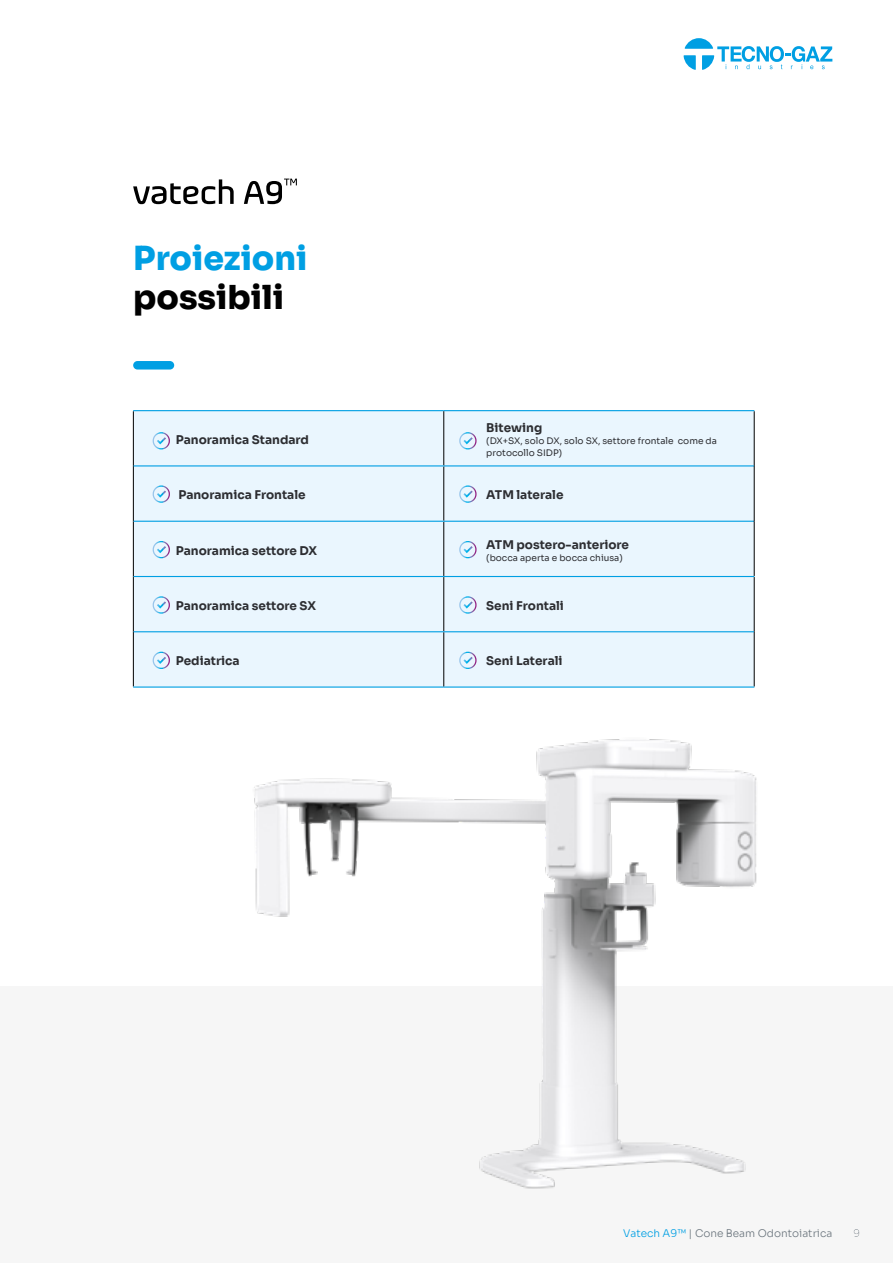
<style>
.page{position:relative;width:893px;height:1263px;background:#fff}
.page>*{position:absolute;margin:0;border:0;box-sizing:border-box;transform-origin:0 0}
.t1{font:800 33px "Sora";color:#009fe3}
.t2{font:800 33px "Sora";color:#000}
.t3{font:700 12px "Sora";color:#2d2e32}
.t4{font:300 10.5px "Sora";color:#6d777f}
.t5{font:300 10.5px "Sora";color:#6d777f;scale:1.04 1}
.t6{font:9px/12px "Sora";color:#2d2e32}
.s1{color:#009fe3}
</style>
<div class="page">
<div style="left:0;top:986px;width:893px;height:277px;background:#f6f6f6"></div>
<svg style="left:133px;top:179px;width:101px;height:25px"></svg>
<svg style="left:244px;top:179px;width:53px;height:25px"></svg>
<div style="left:133px;top:361px;width:41px;height:8px;background:#009fe3;border-radius:4px"></div>
<img style="left:254px;top:739px;width:503px;height:450px">
<div style="left:134px;top:411px;width:620px;height:275px;background:#eaf6fe"></div>
<hr style="left:754px;top:411px;width:1px;height:55px;background:#000">
<hr style="left:443px;top:577px;width:1px;height:54px;background:#000">
<hr style="left:754px;top:577px;width:1px;height:55px;background:#000">
<hr style="left:754px;top:632px;width:1px;height:54px;background:#000">
<hr style="left:444px;top:410px;width:310px;height:1px;background:#009fe3">
<hr style="left:444px;top:465px;width:310px;height:1px;background:#009fe3">
<hr style="left:444px;top:521px;width:310px;height:1px;background:#009fe3">
<hr style="left:444px;top:576px;width:310px;height:1px;background:#009fe3">
<hr style="left:444px;top:631px;width:310px;height:1px;background:#009fe3">
<hr style="left:133px;top:411px;width:1px;height:55px;background:#000">
<hr style="left:133px;top:466px;width:1px;height:55px;background:#000">
<hr style="left:133px;top:521px;width:1px;height:55px;background:#000">
<hr style="left:133px;top:576px;width:1px;height:56px;background:#000">
<hr style="left:133px;top:632px;width:1px;height:54px;background:#000">
<hr style="left:133px;top:410px;width:311px;height:1px;background:#009fe3">
<hr style="left:443px;top:411px;width:1px;height:54px;background:#000">
<hr style="left:443px;top:466px;width:1px;height:55px;background:#000">
<hr style="left:443px;top:522px;width:1px;height:54px;background:#000">
<hr style="left:134px;top:465px;width:310px;height:1px;background:#009fe3">
<hr style="left:134px;top:521px;width:310px;height:1px;background:#009fe3">
<hr style="left:134px;top:576px;width:310px;height:1px;background:#009fe3">
<hr style="left:134px;top:631px;width:310px;height:1px;background:#009fe3">
<hr style="left:133px;top:686px;width:311px;height:2px;background:#009fe3">
<hr style="left:754px;top:466px;width:1px;height:55px;background:#000">
<hr style="left:754px;top:521px;width:1px;height:55px;background:#000">
<hr style="left:443px;top:632px;width:1px;height:54px;background:#000">
<hr style="left:444px;top:686px;width:310px;height:2px;background:#009fe3">
<svg style="left:153px;top:541px;width:17px;height:17px"></svg>
<svg style="left:153px;top:485px;width:17px;height:18px"></svg>
<svg style="left:153px;top:432px;width:17px;height:17px"></svg>
<svg style="left:459px;top:541px;width:18px;height:17px"></svg>
<svg style="left:459px;top:485px;width:18px;height:18px"></svg>
<svg style="left:459px;top:432px;width:18px;height:17px"></svg>
<svg style="left:459px;top:596px;width:18px;height:18px"></svg>
<svg style="left:153px;top:596px;width:17px;height:18px"></svg>
<svg style="left:459px;top:652px;width:18px;height:17px"></svg>
<svg style="left:153px;top:652px;width:17px;height:17px"></svg>
<svg style="left:684px;top:38px;width:148px;height:31px"></svg>
<h1 class="t1" style="left:133px;top:230px;width:176px">Proiezioni</h1>
<h1 class="t2" style="left:133px;top:269px;width:152px">possibili</h1>
<p class="t3" style="left:176px;top:430px;width:135px">Panoramica Standard</p>
<p class="t3" style="left:486px;top:418px;width:58px">Bitewing</p>
<p class="t6" style="left:486px;top:434px;width:232px">(DX+SX, solo DX, solo SX, settore frontale come da protocollo SIDP)</p>
<p class="t3" style="left:178px;top:485px;width:129px">Panoramica Frontale</p>
<p class="t3" style="left:486px;top:485px;width:79px">ATM laterale</p>
<p class="t3" style="left:176px;top:540px;width:143px">Panoramica settore DX</p>
<p class="t3" style="left:486px;top:534px;width:144px">ATM postero-anteriore</p>
<p class="t6" style="left:486px;top:551px;width:138px">(bocca aperta e bocca chiusa)</p>
<p class="t3" style="left:176px;top:596px;width:142px">Panoramica settore SX</p>
<p class="t3" style="left:486px;top:596px;width:79px">Seni Frontali</p>
<p class="t3" style="left:176px;top:651px;width:65px">Pediatrica</p>
<p class="t3" style="left:486px;top:651px;width:78px">Seni Laterali</p>
<p class="t4" style="left:623px;top:1225px;width:211px"><span class="s1">Vatech A9™</span> | Cone Beam Odontoiatrica</p>
<p class="t5" style="left:853px;top:1225px;width:8px">9</p>
</div>
